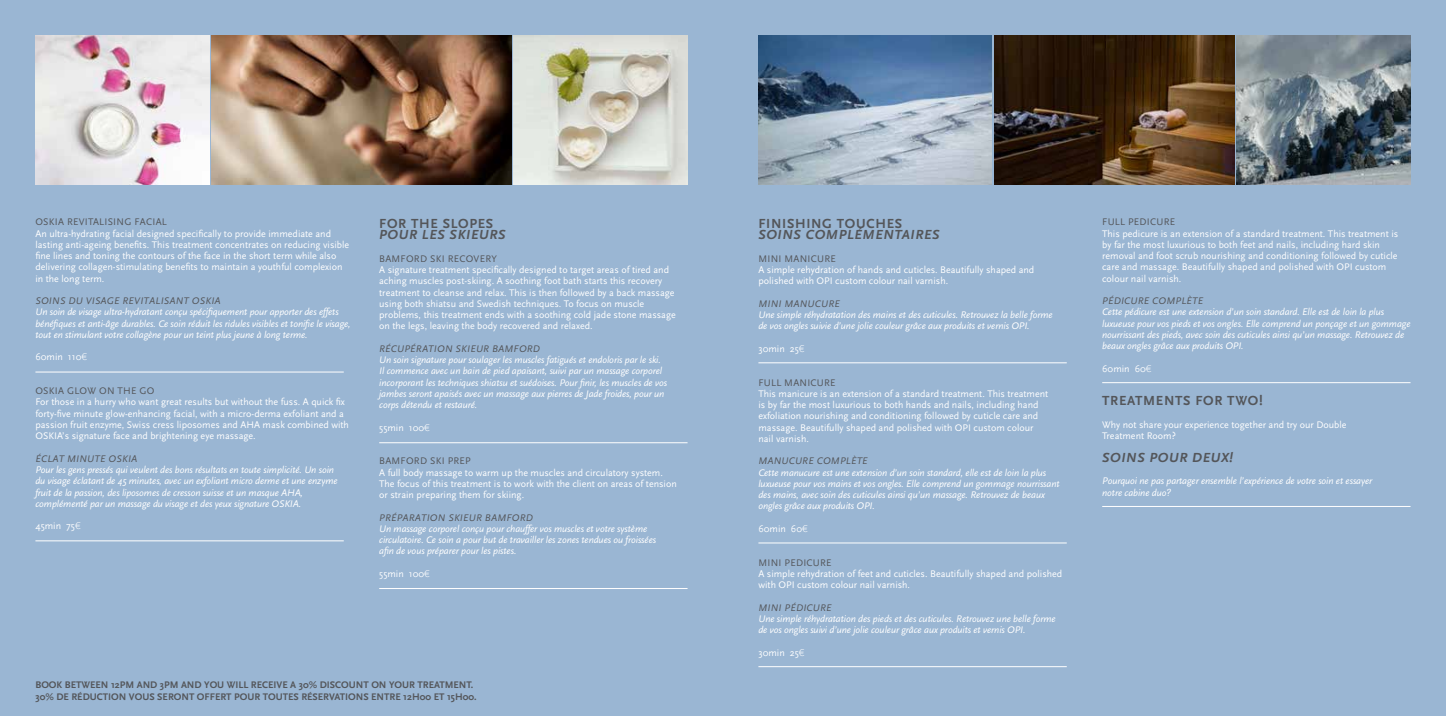
<style>
.page{position:relative;width:1446px;height:716px;background:#9ab6d3}
.page>*{position:absolute;margin:0;border:0;box-sizing:border-box;transform-origin:0 0}
.t1{font:italic 700 13.75px "Scala Sans";letter-spacing:.05em;color:#54565a}
.t2{font:700 13.75px "Scala Sans";letter-spacing:.05em;color:#54565a}
.t3{font:10px/11.2px "Scala Sans";color:#fff}
.t4{font:italic 10px/11.2px "Scala Sans";letter-spacing:-.01em;color:#fff}
.t5{font:italic 10px "Scala Sans Caps";letter-spacing:.025em;color:#54565a}
.t6{font:700 10px/12px "Scala Sans";color:#54565a}
.t7{font:10px "Scala Sans";letter-spacing:.025em;color:#54565a}
.s1{font-family:"Gill Sans";font-weight:300}
</style>
<div class="page">
<img style="left:35px;top:35px;width:174px;height:149px">
<img style="left:514px;top:35px;width:173px;height:149px">
<img style="left:758px;top:35px;width:233px;height:149px">
<img style="left:1237px;top:35px;width:173px;height:149px">
<img style="left:212px;top:35px;width:299px;height:149px">
<img style="left:994px;top:35px;width:240px;height:149px">
<hr style="left:35px;top:372px;width:309px;height:1px;background:#fff">
<hr style="left:35px;top:540px;width:309px;height:1px;background:#fff">
<hr style="left:379px;top:588px;width:308px;height:1px;background:#fff">
<hr style="left:758px;top:362px;width:309px;height:1px;background:#fff">
<hr style="left:758px;top:666px;width:309px;height:1px;background:#fff">
<hr style="left:1102px;top:382px;width:308px;height:1px;background:#fff">
<hr style="left:1102px;top:506px;width:308px;height:1px;background:#fff">
<hr style="left:379px;top:442px;width:308px;height:1px;background:#fff">
<hr style="left:758px;top:542px;width:309px;height:1px;background:#fff">
<p class="t7" style="left:35px;top:217px;width:133px">OSKIA REVITALISING FACIAL</p>
<p class="t3" style="left:35px;top:228px;width:315px">An ultra-hydrating facial designed specifically to provide immediate and lasting anti-ageing benefits. This treatment concentrates on reducing visible fine lines and toning the contours of the face in the short term while also delivering collagen-stimulating benefits to maintain a youthful complexion in the long term.</p>
<p class="t5" style="left:35px;top:295px;width:187px">SOINS DU VISAGE REVITALISANT OSKIA</p>
<p class="t4" style="left:35px;top:307px;width:317px">Un soin de visage ultra-hydratant conçu spécifiquement pour apporter des effets bénéfiques et anti-âge durables. Ce soin réduit les ridules visibles et tonifie le visage, tout en stimulant votre collagène pour un teint plus jeune à long terme.</p>
<p class="t3" style="left:35px;top:352px;width:53px">60min 110<span class="s1">€</span></p>
<p class="t7" style="left:35px;top:385px;width:121px">OSKIA GLOW ON THE GO</p>
<p class="t3" style="left:35px;top:397px;width:315px">For those in a hurry who want great results but without the fuss. A quick fix forty-five minute glow-enhancing facial, with a micro-derma exfoliant and a passion fruit enzyme, Swiss cress liposomes and AHA mask combined with OSKIA’s signature face and brightening eye massage.</p>
<p class="t5" style="left:35px;top:453px;width:103px">ÉCLAT MINUTE OSKIA</p>
<p class="t4" style="left:35px;top:464px;width:304px">Pour les gens pressés qui veulent des bons résultats en toute simplicité. Un soin du visage éclatant de 45 minutes, avec un exfoliant micro derme et une enzyme fruit de la passion, des liposomes de cresson suisse et un masque AHA, complémenté par un massage du visage et des yeux signature OSKIA.</p>
<p class="t3" style="left:35px;top:520px;width:47px">45min 75<span class="s1">€</span></p>
<h1 class="t2" style="left:379px;top:216px;width:115px">FOR THE SLOPES</h1>
<h1 class="t1" style="left:379px;top:227px;width:128px">POUR LES SKIEURS</h1>
<p class="t7" style="left:379px;top:253px;width:119px">BAMFORD SKI RECOVERY</p>
<p class="t3" style="left:379px;top:264px;width:298px">A signature treatment specifically designed to target areas of tired and aching muscles post-skiing. A soothing foot bath starts this recovery treatment to cleanse and relax. This is then followed by a back massage using both shiatsu and Swedish techniques. To focus on muscle problems, this treatment ends with a soothing cold jade stone massage on the legs, leaving the body recovered and relaxed.</p>
<p class="t5" style="left:379px;top:343px;width:162px">RÉCUPÉRATION SKIEUR BAMFORD</p>
<p class="t4" style="left:379px;top:354px;width:289px">Un soin signature pour soulager les muscles fatigués et endoloris par le ski.<br>Il commence avec un bain de pied apaisant, suivi par un massage corporel incorporant les techniques shiatsu et suédoises. Pour finir, les muscles de vos jambes seront apaisés avec un massage aux pierres de Jade froides, pour un corps détendu et restauré.</p>
<p class="t3" style="left:379px;top:422px;width:52px">55min 100<span class="s1">€</span></p>
<p class="t7" style="left:379px;top:456px;width:93px">BAMFORD SKI PREP</p>
<p class="t3" style="left:379px;top:467px;width:299px">A full body massage to warm up the muscles and circulatory system.<br>The focus of this treatment is to work with the client on areas of tension or strain preparing them for skiing.</p>
<p class="t5" style="left:379px;top:512px;width:155px">PRÉPARATION SKIEUR BAMFORD</p>
<p class="t4" style="left:379px;top:523px;width:278px">Un massage corporel conçu pour chauffer vos muscles et votre système circulatoire. Ce soin a pour but de travailler les zones tendues ou froissées afin de vous préparer pour les pistes.</p>
<p class="t3" style="left:379px;top:568px;width:52px">55min 100<span class="s1">€</span></p>
<p class="t6" style="left:35px;top:679px;width:443px">BOOK BETWEEN 12PM AND 3PM AND YOU WILL RECEIVE A 30% DISCOUNT ON YOUR TREATMENT.<br>30% DE RÉDUCTION VOUS SERONT OFFERT POUR TOUTES RÉSERVATIONS ENTRE 12H00 ET 15H00.</p>
<h1 class="t2" style="left:758px;top:216px;width:145px">FINISHING TOUCHES</h1>
<h1 class="t1" style="left:758px;top:227px;width:183px">SOINS COMPLÉMENTAIRES</h1>
<p class="t7" style="left:758px;top:253px;width:79px">MINI MANICURE</p>
<p class="t3" style="left:758px;top:264px;width:277px">A simple rehydration of hands and cuticles. Beautifully shaped and polished with OPI custom colour nail varnish.</p>
<p class="t5" style="left:758px;top:298px;width:83px">MINI MANUCURE</p>
<p class="t4" style="left:758px;top:309px;width:296px">Une simple réhydratation des mains et des cuticules. Retrouvez la belle forme de vos ongles suivie d’une jolie couleur grâce aux produits et vernis OPI.</p>
<p class="t3" style="left:758px;top:343px;width:48px">30min 25<span class="s1">€</span></p>
<p class="t7" style="left:758px;top:377px;width:79px">FULL MANICURE</p>
<p class="t3" style="left:758px;top:388px;width:291px">This manicure is an extension of a standard treatment. This treatment is by far the most luxurious to both hands and nails, including hand exfoliation nourishing and conditioning followed by cuticle care and massage. Beautifully shaped and polished with OPI custom colour nail varnish.</p>
<p class="t5" style="left:758px;top:456px;width:111px">MANUCURE COMPLÈTE</p>
<p class="t4" style="left:758px;top:467px;width:303px">Cette manucure est une extension d’un soin standard, elle est de loin la plus luxueuse pour vos mains et vos ongles. Elle comprend un gommage nourrissant des mains, avec soin des cuticules ainsi qu’un massage. Retrouvez de beaux ongles grâce aux produits OPI.</p>
<p class="t3" style="left:758px;top:523px;width:51px">60min 60<span class="s1">€</span></p>
<p class="t7" style="left:758px;top:557px;width:75px">MINI PEDICURE</p>
<p class="t3" style="left:758px;top:568px;width:305px">A simple rehydration of feet and cuticles. Beautifully shaped and polished with OPI custom colour nail varnish.</p>
<p class="t5" style="left:758px;top:602px;width:75px">MINI PÉDICURE</p>
<p class="t4" style="left:758px;top:613px;width:299px">Une simple réhydratation des pieds et des cuticules. Retrouvez une belle forme de vos ongles suivi d’une jolie couleur grâce aux produits et vernis OPI.</p>
<p class="t3" style="left:758px;top:647px;width:48px">30min 25<span class="s1">€</span></p>
<p class="t7" style="left:1102px;top:217px;width:74px">FULL PEDICURE</p>
<p class="t3" style="left:1102px;top:228px;width:298px">This pedicure is an extension of a standard treatment. This treatment is by far the most luxurious to both feet and nails, including hard skin removal and foot scrub nourishing and conditioning followed by cuticle care and massage. Beautifully shaped and polished with OPI custom colour nail varnish.</p>
<p class="t5" style="left:1102px;top:295px;width:102px">PÉDICURE COMPLÈTE</p>
<p class="t4" style="left:1102px;top:307px;width:310px">Cette pédicure est une extension d’un soin standard. Elle est de loin la plus luxueuse pour vos pieds et vos ongles. Elle comprend un ponçage et un gommage nourrissant des pieds, avec soin des cuticules ainsi qu’un massage. Retrouvez de beaux ongles grâce aux produits OPI.</p>
<p class="t3" style="left:1102px;top:363px;width:51px">60min 60<span class="s1">€</span></p>
<h1 class="t2" style="left:1102px;top:393px;width:162px">TREATMENTS FOR TWO!</h1>
<p class="t3" style="left:1102px;top:419px;width:246px">Why not share your experience together and try our Double<br>Treatment Room?</p>
<h1 class="t1" style="left:1102px;top:450px;width:133px">SOINS POUR DEUX!</h1>
<p class="t4" style="left:1102px;top:475px;width:272px">Pourquoi ne pas partager ensemble l’expérience de votre soin et essayer notre cabine duo?</p>
</div>
